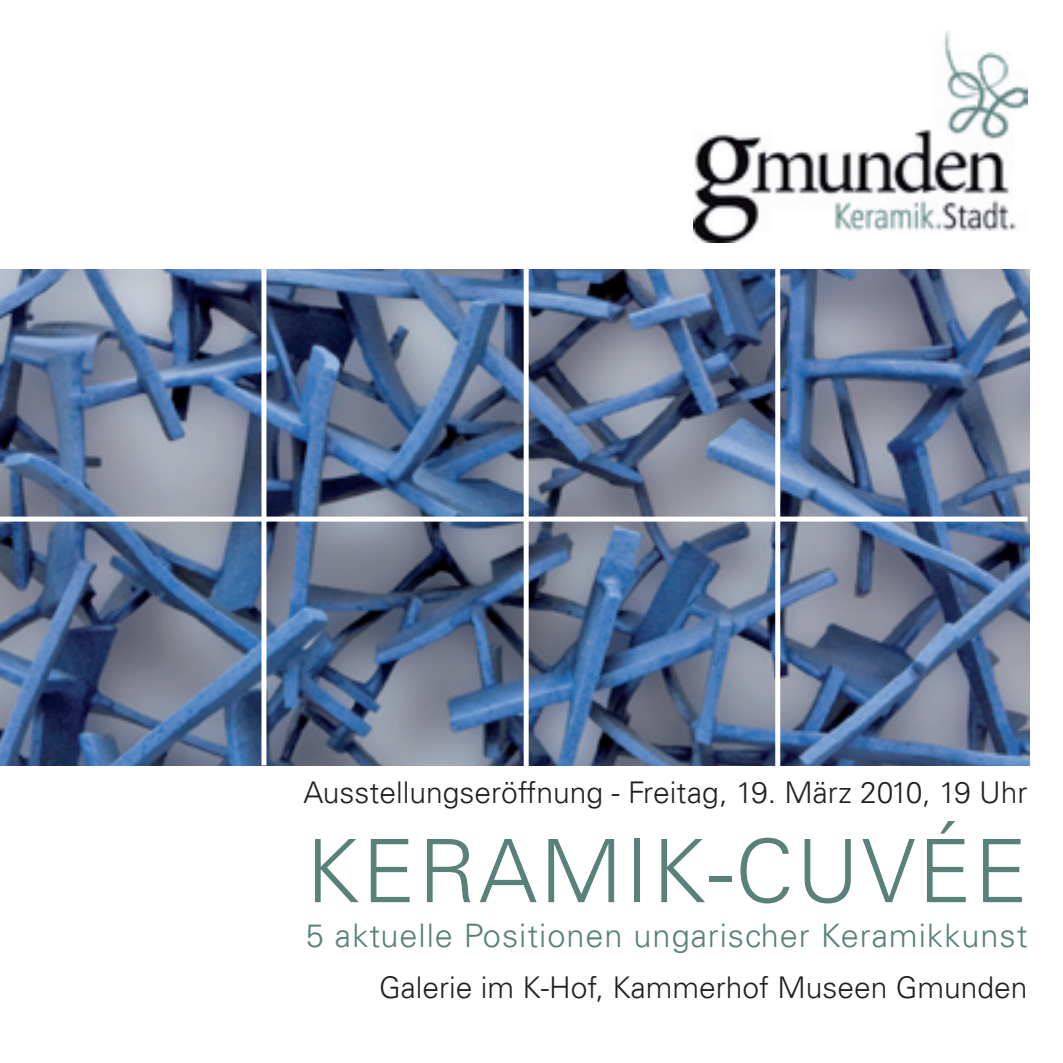
<style>
.page{position:relative;width:1063px;height:1063px;background:#fff}
.page>*{position:absolute;margin:0;border:0;box-sizing:border-box;transform-origin:0 0}
.t1{font:300 87.5px "Univers LT";letter-spacing:.03em;color:#58817a}
.t2{font:300 32.5px "Univers LT";letter-spacing:.03em;color:#58817a}
.t3{font:300 30px "Univers LT";color:#231f20}
</style>
<div class="page">
<img style="left:693px;top:31px;width:335px;height:212px">
<img style="left:0;top:269px;width:1029px;height:496px">
<div style="left:0;top:517px;width:1028px;height:5px;background:#fff"></div>
<div style="left:261px;top:266px;width:5px;height:499px;background:#fff"></div>
<div style="left:524px;top:268px;width:5px;height:499px;background:#fff"></div>
<div style="left:775px;top:259px;width:5px;height:512px;background:#fff"></div>
<p class="t3" style="left:303px;top:774px;width:726px">Ausstellungseröffnung - Freitag, 19. März 2010, 19 Uhr</p>
<h1 class="t1" style="left:306px;top:818px;width:723px">KERAMIK-CUVÉE</h1>
<p class="t2" style="left:306px;top:916px;width:723px">5 aktuelle Positionen ungarischer Keramikkunst</p>
<p class="t3" style="left:379px;top:969px;width:650px">Galerie im K-Hof, Kammerhof Museen Gmunden</p>
</div>
